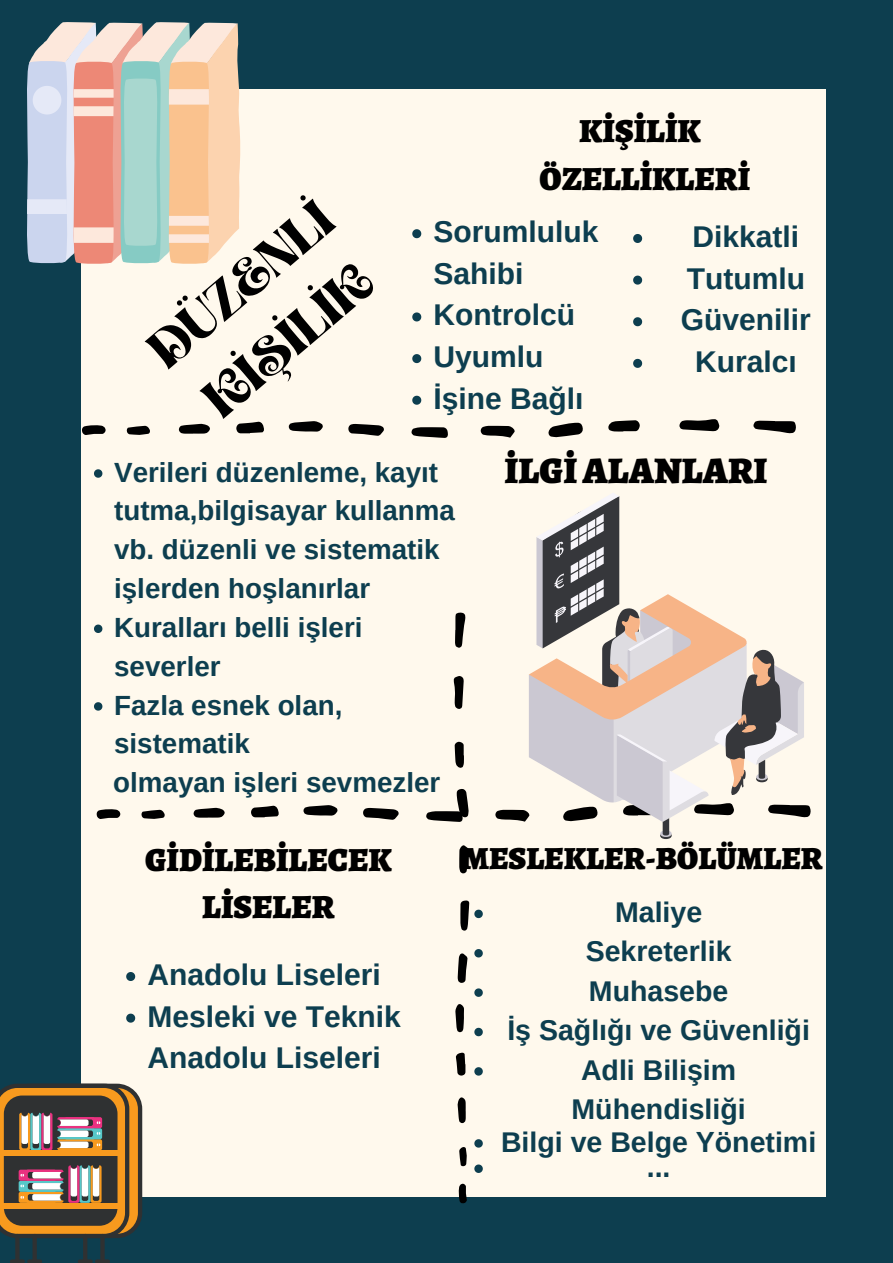
<style>
.page{position:relative;width:893px;height:1263px;background:#0d3e4f}
.page>*{position:absolute;margin:0;border:0;box-sizing:border-box;transform-origin:0 0}
.t1{font:600 52.5px "Aprila";color:#000}
.t2{font:900 37.5px "Alegreya";color:#000}
.t3{font:900 33.75px/47.2px "Alegreya";color:#000;text-align:center}
.t4{font:900 32.25px "Alegreya";color:#000}
.t5{font:700 30px/41.6px "Arimo";color:#0d3e4f}
.t6{font:700 28.5px/39.4px "Arimo";color:#0d3e4f;text-align:center}
.t7{font:700 27.75px/38.8px "Arimo";color:#0d3e4f}
</style>
<div class="page">
<div style="left:82px;top:89px;width:743px;height:1107px;background:#fff9ed"></div>
<svg style="left:753px;top:421px;width:43px;height:12px"></svg>
<svg style="left:548px;top:423px;width:35px;height:14px"></svg>
<svg style="left:679px;top:419px;width:41px;height:12px"></svg>
<svg style="left:411px;top:427px;width:37px;height:11px"></svg>
<svg style="left:348px;top:424px;width:36px;height:12px"></svg>
<svg style="left:480px;top:426px;width:35px;height:12px"></svg>
<svg style="left:608px;top:420px;width:32px;height:12px"></svg>
<svg style="left:289px;top:421px;width:34px;height:11px"></svg>
<svg style="left:236px;top:422px;width:28px;height:11px"></svg>
<svg style="left:179px;top:424px;width:31px;height:10px"></svg>
<svg style="left:82px;top:425px;width:24px;height:10px"></svg>
<svg style="left:127px;top:426px;width:23px;height:9px"></svg>
<svg style="left:455px;top:612px;width:10px;height:36px"></svg>
<svg style="left:454px;top:676px;width:10px;height:33px"></svg>
<svg style="left:457px;top:953px;width:10px;height:30px"></svg>
<svg style="left:459px;top:845px;width:10px;height:28px"></svg>
<svg style="left:454px;top:741px;width:10px;height:27px"></svg>
<svg style="left:455px;top:1004px;width:9px;height:28px"></svg>
<svg style="left:456px;top:1053px;width:9px;height:23px"></svg>
<svg style="left:457px;top:1097px;width:9px;height:26px"></svg>
<svg style="left:458px;top:1183px;width:9px;height:20px"></svg>
<svg style="left:459px;top:1147px;width:8px;height:19px"></svg>
<svg style="left:804px;top:805px;width:7px;height:12px"></svg>
<svg style="left:426px;top:789px;width:42px;height:33px"></svg>
<svg style="left:363px;top:808px;width:36px;height:12px"></svg>
<svg style="left:495px;top:810px;width:34px;height:12px"></svg>
<svg style="left:303px;top:805px;width:35px;height:11px"></svg>
<svg style="left:251px;top:805px;width:28px;height:12px"></svg>
<svg style="left:193px;top:808px;width:32px;height:10px"></svg>
<svg style="left:96px;top:809px;width:24px;height:10px"></svg>
<svg style="left:141px;top:810px;width:24px;height:9px"></svg>
<svg style="left:94px;top:469px;width:8px;height:9px"></svg>
<svg style="left:94px;top:624px;width:8px;height:9px"></svg>
<svg style="left:94px;top:702px;width:8px;height:9px"></svg>
<svg style="left:7px;top:1086px;width:133px;height:150px"></svg>
<div style="left:5px;top:1084px;width:137px;height:154px;border:4px solid #2f3132;border-radius:23px"></div>
<svg style="left:0;top:1084px;width:129px;height:154px;background:#856a4e"></svg>
<div style="left:0;top:1203px;width:122px;height:5px;background:#f89a1e"></div>
<hr style="left:83px;top:1236px;width:4px;height:25px;background:#2f3132">
<hr style="left:80px;top:1259px;width:11px;height:4px;background:#2f3132">
<div style="left:100px;top:1236px;width:5px;height:25px;background:#2f3132"></div>
<hr style="left:97px;top:1259px;width:11px;height:4px;background:#2f3132">
<div style="left:15px;top:1236px;width:5px;height:25px;background:#2f3132"></div>
<hr style="left:12px;top:1259px;width:11px;height:4px;background:#2f3132">
<hr style="left:33px;top:1236px;width:4px;height:25px;background:#2f3132">
<hr style="left:29px;top:1259px;width:11px;height:4px;background:#2f3132">
<svg style="left:27px;top:22px;width:214px;height:242px;background:#d8c6ba"></svg>
<svg style="left:529px;top:679px;width:275px;height:139px"></svg>
<svg style="left:542px;top:810px;width:245px;height:29px"></svg>
<svg style="left:536px;top:493px;width:262px;height:317px"></svg>
<svg style="left:529px;top:594px;width:242px;height:194px"></svg>
<svg style="left:460px;top:900px;width:23px;height:31px"></svg>
<svg style="left:474px;top:949px;width:9px;height:8px"></svg>
<svg style="left:474px;top:988px;width:9px;height:9px"></svg>
<svg style="left:474px;top:1028px;width:9px;height:8px"></svg>
<svg style="left:474px;top:1067px;width:9px;height:8px"></svg>
<svg style="left:474px;top:1139px;width:9px;height:8px"></svg>
<svg style="left:474px;top:1164px;width:9px;height:9px"></svg>
<svg style="left:412px;top:229px;width:9px;height:9px"></svg>
<svg style="left:412px;top:312px;width:9px;height:9px"></svg>
<svg style="left:412px;top:354px;width:9px;height:9px"></svg>
<svg style="left:412px;top:396px;width:9px;height:9px"></svg>
<svg style="left:633px;top:234px;width:9px;height:9px"></svg>
<svg style="left:633px;top:276px;width:9px;height:9px"></svg>
<svg style="left:633px;top:317px;width:9px;height:9px"></svg>
<svg style="left:633px;top:359px;width:9px;height:9px"></svg>
<svg style="left:126px;top:972px;width:9px;height:9px"></svg>
<svg style="left:126px;top:1013px;width:9px;height:9px"></svg>
<p class="t1" style="left:142px;top:340px;width:224px;rotate:-40deg">DÜZENLİ</p>
<p class="t1" style="left:197px;top:389px;width:205px;rotate:-40deg">KİŞİLİK</p>
<p class="t3" style="left:539px;top:107px;width:212px">KİŞİLİK<br>ÖZELLİKLERİ</p>
<p class="t5" style="left:433px;top:211px;width:166px">Sorumluluk<br>Sahibi</p>
<p class="t5" style="left:433px;top:294px;width:143px">Kontrolcü</p>
<p class="t5" style="left:433px;top:336px;width:111px">Uyumlu</p>
<p class="t5" style="left:433px;top:377px;width:152px">İşine Bağlı</p>
<p class="t5" style="left:692px;top:216px;width:108px">Dikkatli</p>
<p class="t5" style="left:687px;top:257px;width:120px">Tutumlu</p>
<p class="t5" style="left:681px;top:299px;width:132px">Güvenilir</p>
<p class="t5" style="left:695px;top:341px;width:103px">Kuralcı</p>
<p class="t7" style="left:114px;top:453px;width:325px">Verileri düzenleme, kayıt</p>
<p class="t2" style="left:504px;top:445px;width:264px">İLGİALANLARI</p>
<p class="t7" style="left:114px;top:491px;width:342px">tutma,bilgisayar kullanma vb. düzenli ve sistematik işlerden hoşlanırlar</p>
<p class="t7" style="left:114px;top:608px;width:250px">Kuralları belli işleri severler</p>
<p class="t7" style="left:114px;top:685px;width:230px">Fazla esnek olan, sistematik</p>
<p class="t7" style="left:113px;top:763px;width:328px">olmayan işleri sevmezler</p>
<p class="t3" style="left:145px;top:836px;width:248px">GİDİLEBİLECEK<br>LİSELER</p>
<p class="t5" style="left:147px;top:954px;width:235px">Anadolu Liseleri</p>
<p class="t5" style="left:147px;top:995px;width:255px">Mesleki ve Teknik<br>Anadolu Liseleri</p>
<p class="t4" style="left:462px;top:836px;width:362px">MESLEKLER-BÖLÜMLER</p>
<p class="t6" style="left:615px;top:892px;width:89px">Maliye</p>
<p class="t6" style="left:586px;top:932px;width:147px">Sekreterlik</p>
<p class="t6" style="left:589px;top:971px;width:141px">Muhasebe</p>
<p class="t6" style="left:507px;top:1010px;width:304px">İş Sağlığı ve Güvenliği</p>
<p class="t6" style="left:571px;top:1050px;width:176px">Adli Bilişim<br>Mühendisliği</p>
<p class="t6" style="left:501px;top:1122px;width:317px">Bilgi ve Belge Yönetimi</p>
<p class="t6" style="left:647px;top:1147px;width:25px">...</p>
</div>
